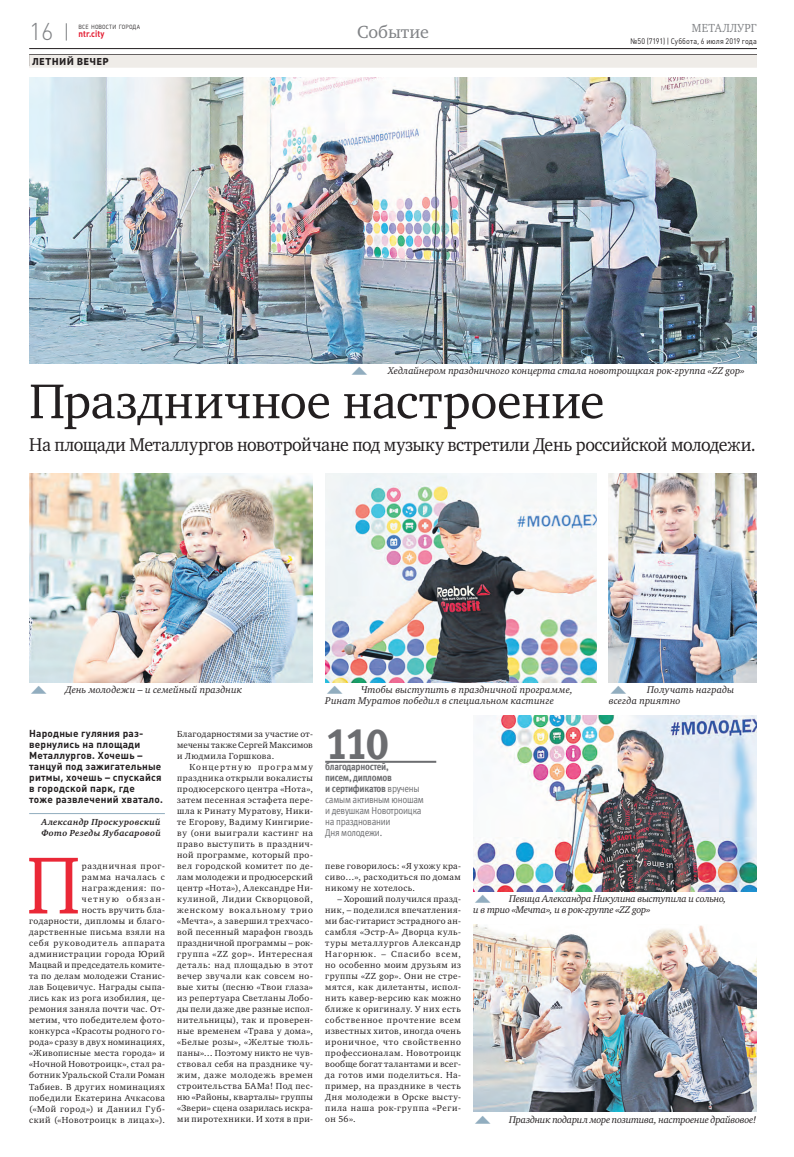
<style>
.page{position:relative;width:794px;height:1157px;background:#fff}
.page>*{position:absolute;margin:0;border:0;box-sizing:border-box;transform-origin:0 0}
.t1{font:82.9px "Charter C";color:#ea2837;scale:.9 1}
.t2{font:50px "Charter C";letter-spacing:-.005em;color:#231f20}
.t3{font:700 44px "Meta Offc Pro";color:#6c6d70}
.t4{font:300 24px "Plumb";color:#808285}
.t5{font:21px "Modern Pictograms";color:#91adbf;scale:1.7 1}
.t6{font:19px "Charter C";letter-spacing:-.015em;color:#231f20;scale:.94 1}
.t7{font:18px "Charter C";color:#808285}
.t8{font:12px "Charter C";letter-spacing:.03em;color:#808285;scale:.92 1}
.t9{font:italic 10px/11px "Charter C";color:#231f20}
.t10{font:700 10px/11px "Plumb";letter-spacing:.02em;color:#231f20}
.t11{font:italic 10px/11px "Charter C";letter-spacing:-.02em;color:#231f20}
.t12{font:10px/11px "Meta Offc Pro Norm";letter-spacing:-.03em;color:#6c6d70;scale:.9 1}
.t13{font:italic 10px "Charter C";letter-spacing:-.025em;color:#231f20}
.t14{font:700 10px/11px "Meta Offc Pro";letter-spacing:-.03em;color:#6c6d70;scale:.9 1}
.t15{font:800 10px "PT Sans Pro";letter-spacing:.09em;color:#231f20}
.t16{font:9px/11px "Charter C";letter-spacing:.045em;color:#231f20;text-align:justify}
.t17{font:italic 700 9px/11px "Charter C";letter-spacing:.035em;color:#231f20}
.t18{font:700 9px "Plumb";letter-spacing:.005em;color:#e31c31;scale:.9 1}
.t19{font:8px "Plumb";letter-spacing:.015em;color:#231f20;scale:.9 1}
.t20{font:6px "Plumb";letter-spacing:.015em;color:#231f20;scale:.9 1}
.s1{font-family:"Modern Pictograms";font-style:normal;font-size:21px;color:#91adbf}
.s2{font-family:"Meta Offc Pro Norm";font-weight:400}
</style>
<div class="page">
<hr style="left:29px;top:48px;width:728px;height:1px;background:#231f20">
<svg style="left:66px;top:23px;width:1px;height:18px"></svg>
<div style="left:29px;top:54px;width:728px;height:12px;background:#666262"></div>
<div style="left:29px;top:55px;width:728px;height:13px;background:#efece8"></div>
<hr style="left:29px;top:813px;width:136px;height:1px;background:#91adbf">
<img style="left:29px;top:473px;width:284px;height:209px">
<img style="left:609px;top:473px;width:147px;height:209px">
<img style="left:29px;top:77px;width:728px;height:286px">
<img style="left:473px;top:924px;width:284px;height:187px">
<img style="left:473px;top:715px;width:284px;height:176px">
<img style="left:325px;top:473px;width:271px;height:209px">
<hr style="left:325px;top:761px;width:111px;height:2px;background:#6c6d70">
<h3 class="t4" style="left:29px;top:18px;width:26px">16</h3>
<p class="t20" style="left:79px;top:24px;width:70px">ВСЕ НОВОСТИ ГОРОДА</p>
<p class="t18" style="left:79px;top:29px;width:30px">ntr.city</p>
<p class="t15" style="left:32px;top:56px;width:78px">ЛЕТНИЙ ВЕЧЕР</p>
<h3 class="t7" style="left:357px;top:25px;width:73px">Событие</h3>
<h3 class="t8" style="left:692px;top:24px;width:72px">МЕТАЛЛУРГ</h3>
<p class="t19" style="left:630px;top:37px;width:142px">№50 (7191) | Суббота, 6 июля 2019 года</p>
<h3 class="t5" style="left:350px;top:359px;width:13px">‐</h3>
<p class="t9" style="left:388px;top:365px;width:358px">Хедлайнером праздничного концерта стала новотроицкая рок-группа «ZZ gop»</p>
<h2 class="t2" style="left:29px;top:382px;width:577px">Праздничное настроение</h2>
<h3 class="t6" style="left:29px;top:437px;width:774px">На площади Металлургов новотройчане под музыку встретили День российской молодежи.</h3>
<p class="t9" style="left:29px;top:684px;width:214px"><span class="s1">‐</span> День молодежи – и семейный праздник</p>
<p class="t10" style="left:29px;top:728px;width:135px">Народные гуляния раз&shy;вернулись на площади<br>Металлургов. Хочешь – танцуй под зажигательные ритмы, хочешь – спускайся в городской парк, где<br>тоже развлечений хватало.</p>
<p class="t17" style="left:42px;top:817px;width:121px">Александр Проскуровский<br>Фото Резеды Яубасаровой</p>
<h1 class="t1" style="left:27px;top:854px;width:61px">П</h1>
<p class="t16" style="left:29px;top:861px;width:137px;text-align:right">раздничная прог-<br>рамма началась с награждения: по-<br>четную обязан-<br>ность вручить бла&shy;годарности, дипломы и благо&shy;дарственные письма взяли на себя руководитель аппарата администрации города Юрий<br>Мацвай и председатель комите&shy;та по делам молодежи Станис&shy;лав Боцевичус. Награды сыпа&shy;лись как из рога изобилия, це&shy;ремония заняла почти час. От&shy;метим, что победителем фото&shy;конкурса «Красоты родного го&shy;рода» сразу в двух номинациях, «Живописные места города» и «Ночной Новотроицк», стал ра&shy;ботник Уральской Стали Роман<br>Табиев. В других номинациях победили Екатерина Ачкасова («Мой город») и Даниил Губ&shy;ский («Новотроицк в лицах»).</p>
<p class="t16" style="left:177px;top:729px;width:137px">Благодарностями за участие от&shy;мечены также Сергей Максимов и Людмила Горшкова.</p>
<p class="t16" style="left:177px;top:762px;width:137px;text-indent:12px">Концертную программу праздника открыли вокалисты продюсерского центра «Нота», затем песенная эстафета пере&shy;шла к Ринату Муратову, Ники&shy;те Егорову, Вадиму Кингирие&shy;ву (они выиграли кастинг на право выступить в празднич&shy;ной программе, который про&shy;вел городской комитет по де&shy;лам молодежи и продюсерский центр «Нота»), Александре Ни&shy;кулиной, Лидии Скворцовой, женскому вокальному трио «Мечта», а завершил трехчасо&shy;вой песенный марафон гвоздь праздничной программы – рок&shy;группа «ZZ gop». Интересная деталь: над площадью в этот вечер звучали как совсем но&shy;вые хиты (песню «Твои глаза» из репертуара Светланы Лобо&shy;ды пели даже две разные испол&shy;нительницы), так и проверен&shy;ные временем «Трава у дома», «Белые розы», «Желтые тюль&shy;паны»… Поэтому никто не чув&shy;ствовал себя на празднике чу&shy;жим, даже молодежь времен строительства БАМа! Под пес&shy;ню «Районы, кварталы» группы «Звери» сцена озарилась искра&shy;ми пиротехники. И хотя в при-</p>
<p class="t9" style="left:325px;top:684px;width:249px"><span class="s1">‐</span> Чтобы выступить в праздничной программе,<br>Ринат Муратов победил в специальном кастинге</p>
<h3 class="t3" style="left:325px;top:709px;width:66px">110</h3>
<p class="t14" style="left:325px;top:761px;width:106px">благодарностей,<br>писем, дипломов<br>и сертификатов <span class="s2">вручены</span></p>
<p class="t12" style="left:325px;top:794px;width:111px">самым активным юношам и девушкам Новотроицка на праздновании<br>Дня молодежи.</p>
<p class="t9" style="left:609px;top:684px;width:127px;text-indent:38px">Получать награды всегда приятно</p>
<h3 class="t5" style="left:609px;top:678px;width:13px">‐</h3>
<p class="t16" style="left:325px;top:861px;width:137px">певе говорилось: «Я ухожу кра&shy;сиво…», расходиться по домам никому не хотелось.</p>
<p class="t16" style="left:325px;top:894px;width:137px;text-indent:12px">– Хороший получился празд&shy;ник, – поделился впечатления&shy;ми бас-гитарист эстрадного ан&shy;самбля «Эстр-А» Дворца куль&shy;туры металлургов Александр Нагорнюк. – Спасибо всем, но особенно моим друзьям из группы «ZZ gop». Они не стре&shy;мятся, как дилетанты, испол&shy;нить кавер-версию как можно ближе к оригиналу. У них есть собственное прочтение всем известных хитов, иногда очень ироничное, что свойственно профессионалам. Новотроицк вообще богат талантами и всег&shy;да готов ими поделиться. На&shy;пример, на празднике в честь Дня молодежи в Орске высту&shy;пила наша рок-группа «Реги&shy;он 56».</p>
<p class="t11" style="left:473px;top:893px;width:255px"><span class="s1">‐</span> Певица Александра Никулина выступила и сольно, и в трио «Мечта», и в рок-группе «ZZ gop»</p>
<p class="t13" style="left:473px;top:1113px;width:285px"><span class="s1">‐</span> Праздник подарил море позитива, настроение драйвовое!</p>
</div>
